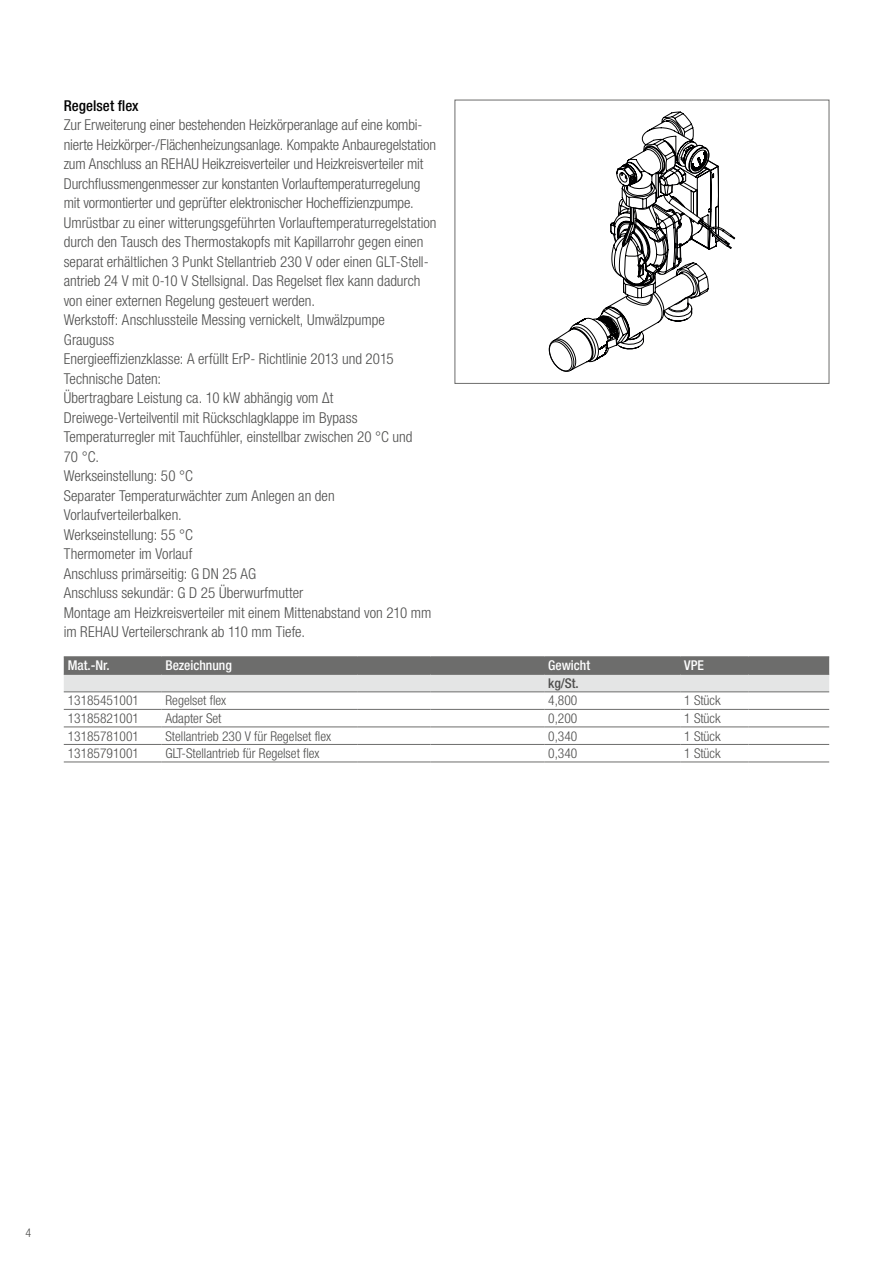
<style>
.page{position:relative;width:893px;height:1263px;background:#fff}
.page>*{position:absolute;margin:0;border:0;box-sizing:border-box;transform-origin:0 0}
.t1{font:300 condensed 15px/19.5px "Helvetica Neue LTW1 G";color:#4e4e4d}
.Table_text_09_pt_lef{font:300 condensed 13.5px "Helvetica Neue LTW1 G";color:#4e4e4d}
.Table_text_09_pt_lef-2{font:500 condensed 13.5px "Helvetica Neue LTW1 G";color:#fff}
.Table_text_09_pt_lef-3{font:500 condensed 13.5px "Helvetica Neue LTW1 G";color:#4e4e4d}
.t2{font:300 condensed 12px "Helvetica Neue LTW1 G";color:#4e4e4d}
.s1{font-weight:500;color:#000}
</style>
<div class="page">
<svg style="left:549px;top:112px;width:186px;height:260px"></svg>
<svg style="left:64px;top:657px;width:765px;height:35px;background:#a6a6a6"></svg>
<hr style="left:64px;top:709px;width:98px;height:1px;background:#6d6d6c">
<hr style="left:64px;top:762px;width:98px;height:1px;background:#6d6d6c">
<hr style="left:162px;top:709px;width:195px;height:1px;background:#6d6d6c">
<hr style="left:357px;top:709px;width:74px;height:1px;background:#6d6d6c">
<hr style="left:431px;top:709px;width:113px;height:1px;background:#6d6d6c">
<hr style="left:544px;top:709px;width:136px;height:1px;background:#6d6d6c">
<hr style="left:680px;top:709px;width:68px;height:1px;background:#6d6d6c">
<hr style="left:64px;top:727px;width:98px;height:1px;background:#6d6d6c">
<hr style="left:162px;top:727px;width:195px;height:1px;background:#6d6d6c">
<hr style="left:357px;top:727px;width:74px;height:1px;background:#6d6d6c">
<hr style="left:431px;top:727px;width:113px;height:1px;background:#6d6d6c">
<hr style="left:544px;top:727px;width:136px;height:1px;background:#6d6d6c">
<hr style="left:680px;top:727px;width:68px;height:1px;background:#6d6d6c">
<hr style="left:748px;top:727px;width:81px;height:1px;background:#6d6d6c">
<hr style="left:64px;top:744px;width:98px;height:1px;background:#6d6d6c">
<hr style="left:680px;top:744px;width:68px;height:1px;background:#6d6d6c">
<hr style="left:680px;top:762px;width:68px;height:1px;background:#6d6d6c">
<hr style="left:64px;top:656px;width:98px;height:1px;background:#6d6d6c">
<hr style="left:64px;top:674px;width:98px;height:1px;background:#6d6d6c">
<hr style="left:357px;top:674px;width:74px;height:1px;background:#6d6d6c">
<hr style="left:431px;top:674px;width:113px;height:1px;background:#6d6d6c">
<hr style="left:544px;top:674px;width:136px;height:1px;background:#6d6d6c">
<hr style="left:680px;top:674px;width:68px;height:1px;background:#6d6d6c">
<hr style="left:64px;top:692px;width:98px;height:1px;background:#6d6d6c">
<hr style="left:162px;top:692px;width:195px;height:1px;background:#6d6d6c">
<hr style="left:357px;top:692px;width:74px;height:1px;background:#6d6d6c">
<hr style="left:431px;top:692px;width:113px;height:1px;background:#6d6d6c">
<hr style="left:544px;top:692px;width:136px;height:1px;background:#6d6d6c">
<hr style="left:680px;top:692px;width:68px;height:1px;background:#6d6d6c">
<hr style="left:162px;top:656px;width:195px;height:1px;background:#6d6d6c">
<hr style="left:162px;top:674px;width:195px;height:1px;background:#6d6d6c">
<hr style="left:748px;top:674px;width:81px;height:1px;background:#6d6d6c">
<hr style="left:748px;top:692px;width:81px;height:1px;background:#6d6d6c">
<hr style="left:748px;top:709px;width:81px;height:1px;background:#6d6d6c">
<hr style="left:357px;top:656px;width:74px;height:1px;background:#6d6d6c">
<hr style="left:431px;top:656px;width:113px;height:1px;background:#6d6d6c">
<hr style="left:544px;top:656px;width:136px;height:1px;background:#6d6d6c">
<hr style="left:680px;top:656px;width:68px;height:1px;background:#6d6d6c">
<hr style="left:748px;top:656px;width:81px;height:1px;background:#6d6d6c">
<hr style="left:162px;top:744px;width:195px;height:1px;background:#6d6d6c">
<hr style="left:162px;top:762px;width:195px;height:1px;background:#6d6d6c">
<hr style="left:357px;top:744px;width:74px;height:1px;background:#6d6d6c">
<hr style="left:431px;top:744px;width:113px;height:1px;background:#6d6d6c">
<hr style="left:544px;top:744px;width:136px;height:1px;background:#6d6d6c">
<hr style="left:357px;top:762px;width:74px;height:1px;background:#6d6d6c">
<hr style="left:431px;top:762px;width:113px;height:1px;background:#6d6d6c">
<hr style="left:544px;top:762px;width:136px;height:1px;background:#6d6d6c">
<hr style="left:748px;top:744px;width:81px;height:1px;background:#6d6d6c">
<hr style="left:748px;top:762px;width:81px;height:1px;background:#6d6d6c">
<p class="t1" style="left:64px;top:96px;width:374px"><span class="s1">Regelset flex<br></span>Zur Erweiterung einer bestehenden Heizkörperanlage auf eine kombi&shy;nierte Heizkörper-/Flächenheizungsanlage. Kompakte Anbauregelstation zum Anschluss an REHAU Heikzreisverteiler und Heizkreisverteiler mit Durchflussmengenmesser zur konstanten Vorlauftemperaturregelung mit vormontierter und geprüfter elektronischer Hocheffizienzpumpe.<br>Umrüstbar zu einer witterungsgeführten Vorlauftemperaturregelstation durch den Tausch des Thermostakopfs mit Kapillarrohr gegen einen separat erhältlichen 3 Punkt Stellantrieb 230 V oder einen GLT-Stell&shy;antrieb 24 V mit 0-10 V Stellsignal. Das Regelset flex kann dadurch von einer externen Regelung gesteuert werden.<br>Werkstoff: Anschlussteile Messing vernickelt, Umwälzpumpe Grauguss<br>Energieeffizienzklasse: A erfüllt ErP- Richtlinie 2013 und 2015<br>Technische Daten:<br>Übertragbare Leistung ca. 10 kW abhängig vom Δt Dreiwege-Verteilventil mit Rückschlagklappe im Bypass Temperaturregler mit Tauchfühler, einstellbar zwischen 20 °C und<br>70 °C.<br>Werkseinstellung: 50 °C<br>Separater Temperaturwächter zum Anlegen an den Vorlaufverteilerbalken.<br>Werkseinstellung: 55 °C<br>Thermometer im Vorlauf<br>Anschluss primärseitig: G DN 25 AG<br>Anschluss sekundär: G D 25 Überwurfmutter<br>Montage am Heizkreisverteiler mit einem Mittenabstand von 210 mm im REHAU Verteilerschrank ab 110 mm Tiefe.</p>
<p class="Table_text_09_pt_lef-2" style="left:68px;top:657px;width:44px">Mat.-Nr.</p>
<p class="Table_text_09_pt_lef-2" style="left:166px;top:657px;width:68px">Bezeichnung</p>
<p class="Table_text_09_pt_lef-2" style="left:548px;top:657px;width:43px">Gewicht</p>
<p class="Table_text_09_pt_lef-2" style="left:684px;top:657px;width:21px">VPE</p>
<p class="Table_text_09_pt_lef-3" style="left:548px;top:675px;width:32px">kg/St.</p>
<p class="Table_text_09_pt_lef" style="left:68px;top:693px;width:73px">13185451001</p>
<p class="Table_text_09_pt_lef" style="left:166px;top:693px;width:62px">Regelset flex</p>
<p class="Table_text_09_pt_lef" style="left:548px;top:693px;width:31px">4,800</p>
<p class="Table_text_09_pt_lef" style="left:684px;top:693px;width:38px">1 Stück</p>
<p class="Table_text_09_pt_lef" style="left:68px;top:710px;width:73px">13185821001</p>
<p class="Table_text_09_pt_lef" style="left:166px;top:710px;width:57px">Adapter Set</p>
<p class="Table_text_09_pt_lef" style="left:548px;top:710px;width:31px">0,200</p>
<p class="Table_text_09_pt_lef" style="left:684px;top:710px;width:38px">1 Stück</p>
<p class="Table_text_09_pt_lef" style="left:68px;top:728px;width:73px">13185781001</p>
<p class="Table_text_09_pt_lef" style="left:166px;top:728px;width:167px">Stellantrieb 230 V für Regelset flex</p>
<p class="Table_text_09_pt_lef" style="left:548px;top:728px;width:31px">0,340</p>
<p class="Table_text_09_pt_lef" style="left:684px;top:728px;width:38px">1 Stück</p>
<p class="Table_text_09_pt_lef" style="left:68px;top:745px;width:73px">13185791001</p>
<p class="Table_text_09_pt_lef" style="left:166px;top:745px;width:155px">GLT-Stellantrieb für Regelset flex</p>
<p class="Table_text_09_pt_lef" style="left:548px;top:745px;width:31px">0,340</p>
<p class="Table_text_09_pt_lef" style="left:684px;top:745px;width:38px">1 Stück</p>
<p class="t2" style="left:26px;top:1226px;width:7px">4</p>
</div>
